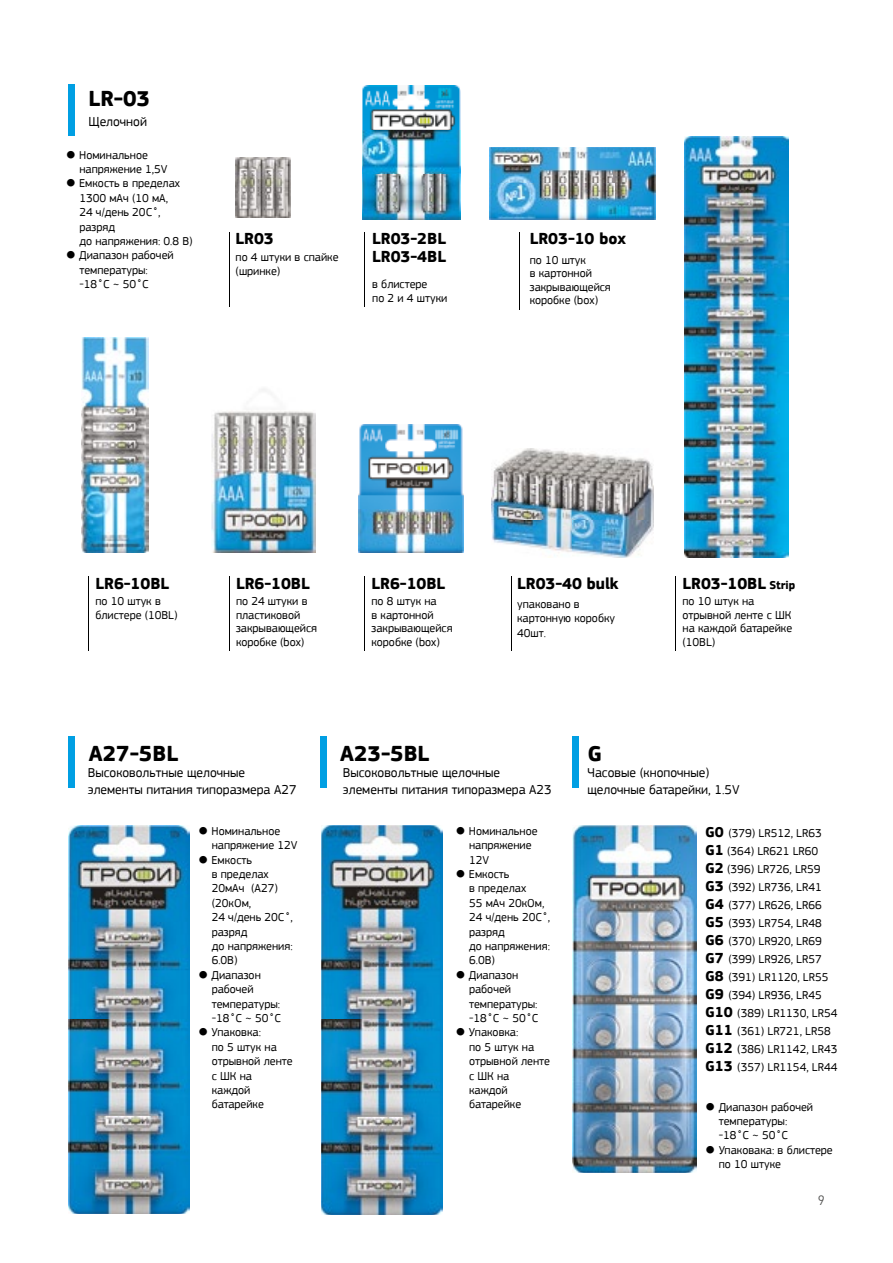
<style>
.page{position:relative;width:893px;height:1263px;background:#fff}
.page>*{position:absolute;margin:0;border:0;box-sizing:border-box;transform-origin:0 0}
.t1{font:700 22.5px "PF Square Sans Pro";color:#000}
.t2{font:700 16.5px/18px "PF Square Sans Pro";color:#000}
.t3{font:13.5px/16.2px "PF Square Sans Pro";color:#000}
.t4{font:13.5px "DIN Pro";color:#575756}
.t5{font:12px/14.4px "PF Square Sans Pro";color:#000}
.s1{font-size:12px}
.s2{font-weight:700;font-size:15px}
</style>
<div class="page">
<div style="left:68px;top:85px;width:7px;height:51px;background:#009fe3"></div>
<hr style="left:511px;top:576px;width:1px;height:75px;background:#000">
<hr style="left:519px;top:232px;width:1px;height:77px;background:#000">
<hr style="left:229px;top:232px;width:1px;height:74px;background:#000">
<hr style="left:365px;top:232px;width:1px;height:74px;background:#000">
<img style="left:235px;top:157px;width:55px;height:60px">
<img style="left:362px;top:86px;width:98px;height:133px">
<img style="left:321px;top:825px;width:122px;height:390px">
<img style="left:69px;top:825px;width:120px;height:389px">
<div style="left:320px;top:736px;width:6px;height:51px;background:#009fe3"></div>
<div style="left:69px;top:736px;width:6px;height:51px;background:#009fe3"></div>
<hr style="left:676px;top:576px;width:1px;height:75px;background:#000">
<img style="left:685px;top:137px;width:103px;height:420px">
<img style="left:491px;top:448px;width:162px;height:109px">
<img style="left:82px;top:337px;width:67px;height:215px">
<img style="left:211px;top:389px;width:105px;height:163px">
<img style="left:359px;top:425px;width:104px;height:127px">
<img style="left:489px;top:147px;width:166px;height:72px">
<img style="left:573px;top:825px;width:123px;height:348px">
<div style="left:573px;top:736px;width:6px;height:51px;background:#009fe3"></div>
<hr style="left:89px;top:576px;width:1px;height:75px;background:#000">
<hr style="left:229px;top:576px;width:1px;height:75px;background:#000">
<hr style="left:365px;top:576px;width:1px;height:75px;background:#000">
<h1 class="t1" style="left:89px;top:85px;width:63px">LR-03</h1>
<p class="t3" style="left:89px;top:113px;width:60px">Щелочной</p>
<p class="t5" style="left:79px;top:147px;width:90px;text-indent:-14px">● Номинальное напряжение 1,5V</p>
<p class="t5" style="left:79px;top:176px;width:115px;text-indent:-14px">● Емкость в пределах<br>1300 мAч (10 мА,<br>24 ч/день 20С˚, разряд<br>до напряжения: 0.8 В)</p>
<p class="t5" style="left:79px;top:248px;width:96px;text-indent:-14px">● Диапазон рабочей температуры: -18˚С ~ 50˚С</p>
<h2 class="t2" style="left:236px;top:230px;width:40px">LR03</h2>
<p class="t5" style="left:236px;top:250px;width:105px">по 4 штуки в спайке (шринке)</p>
<h2 class="t2" style="left:372px;top:230px;width:75px">LR03-2BL<br>LR03-4BL</h2>
<p class="t5" style="left:372px;top:277px;width:77px">в блистере<br>по 2 и 4 штуки</p>
<h2 class="t2" style="left:530px;top:231px;width:98px">LR03-10 box</h2>
<p class="t5" style="left:530px;top:253px;width:83px;line-height:13.5px">по 10 штук<br>в картонной закрывающейся коробке (box)</p>
<h2 class="t2" style="left:95px;top:575px;width:75px">LR6-10BL</h2>
<p class="t5" style="left:95px;top:595px;width:84px;line-height:13.5px">по 10 штук в блистере (10BL)</p>
<h2 class="t2" style="left:236px;top:575px;width:75px">LR6-10BL</h2>
<p class="t5" style="left:236px;top:595px;width:83px;line-height:13.5px">по 24 штуки в пластиковой закрывающейся коробке (box)</p>
<h2 class="t2" style="left:371px;top:575px;width:75px">LR6-10BL</h2>
<p class="t5" style="left:371px;top:595px;width:83px;line-height:13.5px">по 8 штук на<br>в картонной закрывающейся коробке (box)</p>
<h2 class="t2" style="left:517px;top:575px;width:103px">LR03-40 bulk</h2>
<p class="t5" style="left:517px;top:597px;width:99px">упаковано в картонную коробку<br>40шт.</p>
<h2 class="t2" style="left:682px;top:575px;width:114px">LR03-10BL <span class="s1">Strip</span></h2>
<p class="t5" style="left:682px;top:595px;width:111px;line-height:13.5px">по 10 штук на отрывной ленте с ШК на каждой батарейке (10BL)</p>
<h1 class="t1" style="left:89px;top:740px;width:91px">A27-5BL</h1>
<h1 class="t1" style="left:340px;top:740px;width:91px">A23-5BL</h1>
<h1 class="t1" style="left:587px;top:740px;width:16px">G</h1>
<p class="t3" style="left:343px;top:765px;width:210px">Высоковольтные щелочные элементы питания типоразмера А23</p>
<p class="t3" style="left:587px;top:765px;width:154px">Часовые (кнопочные) щелочные батарейки, 1.5V</p>
<p class="t5" style="left:705px;top:824px;width:134px;line-height:18px"><span class="s2">G0</span> (379) LR512, LR63<br><span class="s2">G1</span> (364) LR621 LR60<br><span class="s2">G2</span> (396) LR726, LR59<br><span class="s2">G3</span> (392) LR736, LR41<br><span class="s2">G4</span> (377) LR626, LR66<br><span class="s2">G5</span> (393) LR754, LR48<br><span class="s2">G6</span> (370) LR920, LR69<br><span class="s2">G7</span> (399) LR926, LR57<br><span class="s2">G8</span> (391) LR1120, LR55<br><span class="s2">G9</span> (394) LR936, LR45<br><span class="s2">G10</span> (389) LR1130, LR54<br><span class="s2">G11</span> (361) LR721, LR58<br><span class="s2">G12</span> (386) LR1142, LR43<br><span class="s2">G13</span> (357) LR1154, LR44</p>
<p class="t5" style="left:719px;top:1099px;width:96px;text-indent:-14px">● Диапазон рабочей температуры: -18˚С ~ 50˚С</p>
<p class="t5" style="left:719px;top:1143px;width:115px;text-indent:-14px">● Упаковака: в блистере по 10 штуке</p>
<p class="t3" style="left:88px;top:765px;width:210px">Высоковольтные щелочные элементы питания типоразмера А27</p>
<p class="t5" style="left:469px;top:824px;width:70px;text-indent:-14px">● Номинальное напряжение<br>12V</p>
<p class="t5" style="left:469px;top:867px;width:83px;text-indent:-14px">● Емкость<br>в пределах<br>55 мAч 20кОм,<br>24 ч/день 20С˚, разряд<br>до напряжения:<br>6.0В)</p>
<p class="t5" style="left:469px;top:968px;width:71px;text-indent:-14px">● Диапазон рабочей температуры: -18˚С ~ 50˚С</p>
<p class="t5" style="left:469px;top:1025px;width:82px;text-indent:-14px">● Упаковка:<br>по 5 штук на отрывной ленте с ШК на каждой батарейке</p>
<p class="t5" style="left:212px;top:824px;width:87px;text-indent:-14px">● Номинальное напряжение 12V</p>
<p class="t5" style="left:212px;top:852px;width:83px;text-indent:-14px">● Емкость<br>в пределах<br>20мАч (А27) (20кОм,<br>24 ч/день 20С˚, разряд<br>до напряжения:<br>6.0В)</p>
<p class="t5" style="left:212px;top:968px;width:71px;text-indent:-14px">● Диапазон рабочей температуры: -18˚С ~ 50˚С</p>
<p class="t5" style="left:212px;top:1025px;width:82px;text-indent:-14px">● Упаковка:<br>по 5 штук на отрывной ленте с ШК на каждой батарейке</p>
<p class="t4" style="left:818px;top:1192px;width:9px">9</p>
</div>
